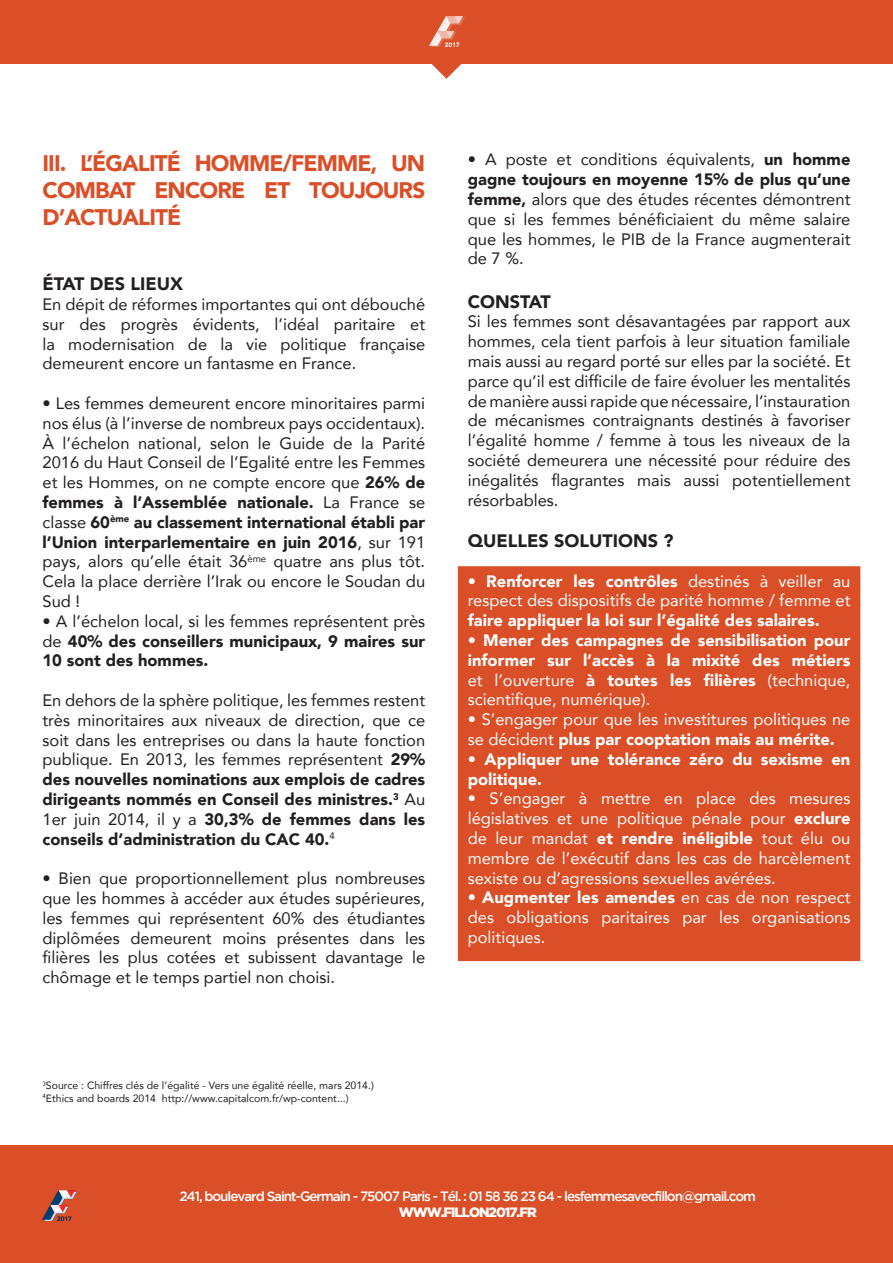
<style>
.page{position:relative;width:893px;height:1263px;background:#fff}
.page>*{position:absolute;margin:0;border:0;box-sizing:border-box;transform-origin:0 0}
.t1{font:900 22.5px/27px "Avenir";letter-spacing:-.04em;color:#da4f28;text-align:justify}
.t2{font:900 18px "Avenir";color:#231f20}
.t3{font:16.5px/19.8px "Avenir";color:#231f20;text-align:justify}
.t4{font:16.5px/19.8px "Avenir";color:#fff}
.t5{font:900 16.5px/19.8px "Avenir";color:#fff;text-align:justify}
.t6{font:900 16.5px/19.8px "Avenir";color:#231f20;text-align:justify}
.t7{font:500 13.5px "Gotham";letter-spacing:-.08em;color:#fff}
.t8{font:900 13.5px "Gotham";letter-spacing:-.08em;color:#fff}
.t9{font:10.5px/12.6px "Avenir";color:#231f20}
.s1{font-weight:900}
.s2{font-weight:400}
</style>
<div class="page">
<div style="left:0;top:1145px;width:893px;height:118px;background:#da4f28"></div>
<div style="left:458px;top:566px;width:402px;height:395px;background:#da4f28"></div>
<div style="left:0;top:0;width:893px;height:64px;background:#da4f28"></div>
<img style="left:429px;top:17px;width:36px;height:30px">
<svg style="left:432px;top:64px;width:29px;height:15px"></svg>
<img style="left:43px;top:1191px;width:34px;height:29px">
<h1 class="t1" style="left:43px;top:149px;width:384px">III. L’égalité homme/femme, un combat encore et toujours d’actualité</h1>
<p class="t2" style="left:43px;top:268px;width:142px">État des lieux</p>
<p class="t3" style="left:43px;top:294px;width:384px">En dépit de réformes importantes qui ont débouché sur des progrès évidents, l’idéal paritaire et la modernisation de la vie politique française demeurent encore un fantasme en France.</p>
<p class="t3" style="left:43px;top:393px;width:384px">• Les femmes demeurent encore minoritaires parmi nos élus (à l’inverse de nombreux pays occidentaux).<br>À l’échelon national, selon le Guide de la Parité 2016 du Haut Conseil de l’Egalité entre les Femmes et les Hommes, on ne compte encore que <span class="s1">26% de femmes à l’Assemblée nationale.</span> La France se classe <span class="s1">60</span><sup>ème</sup> <span class="s1">au classement international établi par l’Union interparlementaire en juin 2016</span>, sur 191 pays, alors qu’elle était 36<sup>ème</sup> quatre ans plus tôt.<br>Cela la place derrière l’Irak ou encore le Soudan du Sud !</p>
<p class="t6" style="left:43px;top:611px;width:384px"><span class="s2">• A l’échelon local, si les femmes représentent près de</span> 40% des conseillers municipaux, 9 maires sur 10 sont des hommes.</p>
<p class="t3" style="left:43px;top:690px;width:384px">En dehors de la sphère politique, les femmes restent très minoritaires aux niveaux de direction, que ce soit dans les entreprises ou dans la haute fonction publique. En 2013, les femmes représentent <span class="s1">29% des nouvelles nominations aux emplois de cadres dirigeants nommés en Conseil des ministres.</span><sup>3</sup> Au 1er juin 2014, il y a <span class="s1">30,3% de femmes dans les conseils d’administration du CAC</span></p>
<p class="t6" style="left:305px;top:828px;width:31px">40.<sup>4</sup></p>
<p class="t3" style="left:43px;top:868px;width:384px">• Bien que proportionnellement plus nombreuses que les hommes à accéder aux études supérieures, les femmes qui représentent 60% des étudiantes diplômées demeurent moins présentes dans les filières les plus cotées et subissent davantage le chômage et le temps partiel non choisi.</p>
<p class="t9" style="left:43px;top:1079px;width:333px"><sup>3</sup>Source : Chiffres clés de l’égalité - Vers une égalité réelle, mars 2014.)<br><sup>4</sup>Ethics and boards 2014 http://www.capitalcom.fr/wp-content...)</p>
<p class="t3" style="left:468px;top:149px;width:384px">• A poste et conditions équivalents, <span class="s1">un homme gagne toujours en moyenne 15% de plus qu’une femme,</span> alors que des études récentes démontrent que si les femmes bénéficiaient du même salaire que les hommes, le PIB de la France augmenterait de 7 %.</p>
<p class="t2" style="left:468px;top:286px;width:84px">Constat</p>
<p class="t3" style="left:468px;top:311px;width:384px">Si les femmes sont désavantagées par rapport aux hommes, cela tient parfois à leur situation familiale mais aussi au regard porté sur elles par la société. Et parce qu’il est difficile de faire évoluer les mentalités de manière aussi rapide que nécessaire, l’instauration de mécanismes contraignants destinés à favoriser l’égalité homme / femme à tous les niveaux de la société demeurera une nécessité pour réduire des inégalités flagrantes mais aussi potentiellement résorbables.</p>
<p class="t2" style="left:468px;top:525px;width:207px">Quelles solutions ?</p>
<p class="t4" style="left:468px;top:570px;width:384px">• <span class="s1">Renforcer les contrôles</span> destinés à veiller au respect des dispositifs de parité homme / femme et</p>
<p class="t5" style="left:468px;top:610px;width:353px">faire appliquer la loi sur l’égalité des salaires.</p>
<p class="t5" style="left:468px;top:630px;width:384px">• Mener des campagnes de sensibilisation pour informer sur l’accès à la mixité des métiers <span class="s2">et l’ouverture</span> à toutes les filières <span class="s2">(technique, scientifique, numérique).</span></p>
<p class="t4" style="left:468px;top:709px;width:384px">• S’engager pour que les investitures politiques ne se décident <span class="s1">plus par cooptation mais au mérite.</span></p>
<p class="t5" style="left:468px;top:749px;width:384px"><span class="s2">•</span> Appliquer une tolérance zéro du sexisme en politique.</p>
<p class="t4" style="left:468px;top:788px;width:384px;text-align:justify">• S’engager à mettre en place des mesures législatives et une politique pénale pour <span class="s1">exclure </span>de leur mandat <span class="s1">et rendre inéligible</span> tout élu ou membre de l’exécutif dans les cas de harcèlement sexiste ou d’agressions sexuelles avérées.</p>
<p class="t4" style="left:468px;top:887px;width:384px;text-align:justify">• <span class="s1">Augmenter les amendes</span> en cas de non respect des obligations paritaires par les organisations politiques.</p>
<p class="t7" style="left:179px;top:1188px;width:578px">241, boulevard Saint-Germain - 75007 Paris - Tél. : 01 58 36 23 64 - lesfemmesavecfillon@gmail.com</p>
<p class="t8" style="left:399px;top:1204px;width:61px">WWW.FILLO</p>
<p class="t8" style="left:479px;top:1204px;width:58px">N2017.FR</p>
</div>
